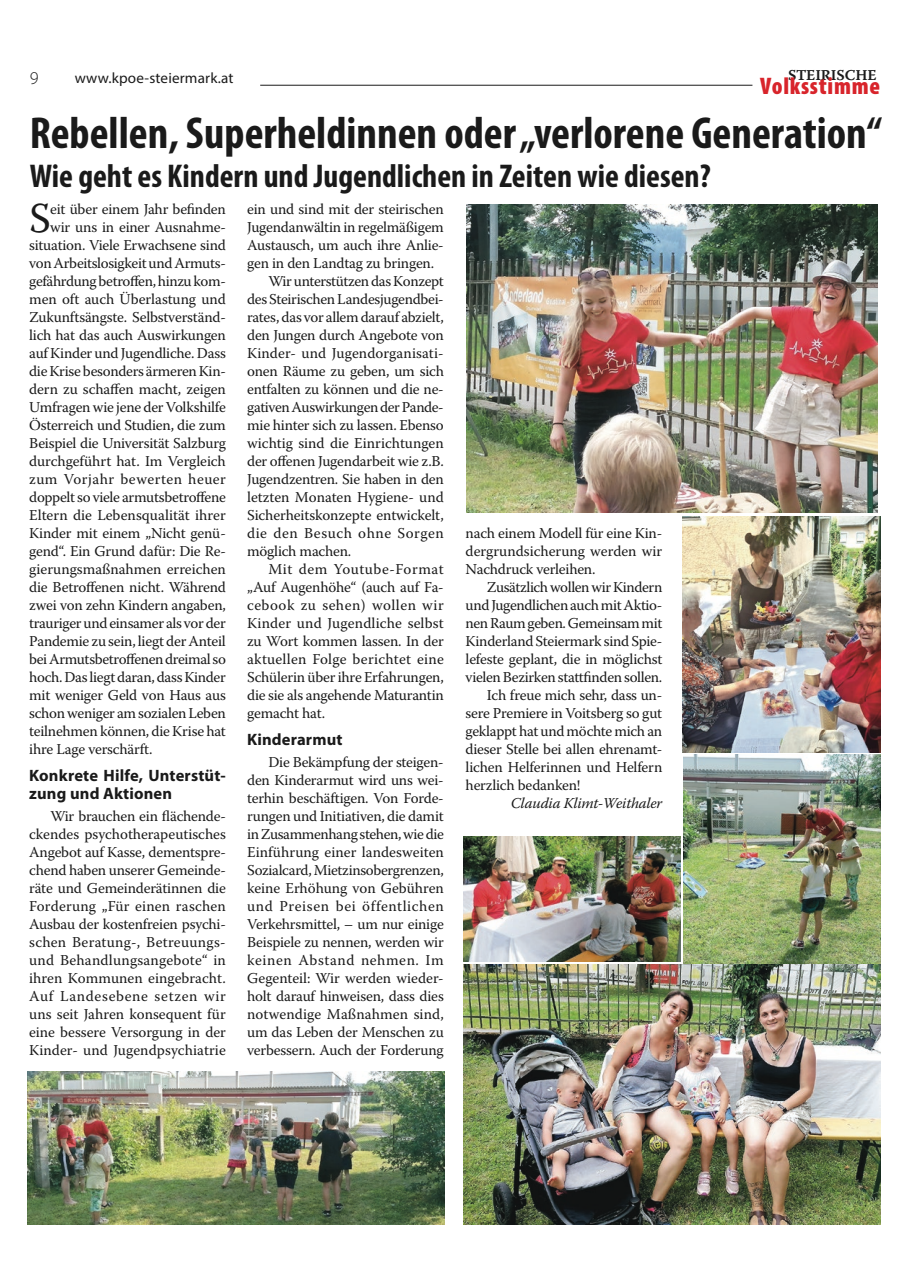
<style>
.page{position:relative;width:910px;height:1276px;background:#fff}
.page>*{position:absolute;margin:0;border:0;box-sizing:border-box;transform-origin:0 0}
.headline_B_T2{font:700 condensed 45px "Myriad Pro";color:#1a1a1a}
.Fließtext{font:42.3px "Warnock Pro";color:#1a1a1a}
.headline_B_T2-2{font:700 condensed 33px "Myriad Pro";color:#1a1a1a}
.t1{font:900 condensed 24px "Myriad Pro";letter-spacing:.03em;color:#d8242b}
.t2{font:300 18px "Myriad Pro";color:#1a1a1a}
.Zwischentitel{font:700 16.5px/18px "Myriad Pro";letter-spacing:.01em;color:#1a1a1a}
.Fließtext-2{font:15px/18px "Warnock Pro";letter-spacing:-.015em;color:#1a1a1a;text-align:justify}
.Fließtext-3{font:15px "Warnock Pro";letter-spacing:.03em;color:#1a1a1a}
.t3{font:15px "Myriad Pro";letter-spacing:.01em;color:#1a1a1a}
.Fließtext-4{font:italic 15px "Warnock Pro";letter-spacing:-.015em;color:#1a1a1a}
.t4{font:15px "Warnock Pro Semibold Capt";letter-spacing:-.01em;color:#1a1a1a}
</style>
<div class="page">
<hr style="left:260px;top:85px;width:492px;height:1px;background:#1a1a1a">
<img style="left:463px;top:964px;width:417px;height:261px">
<img style="left:684px;top:755px;width:196px;height:208px">
<img style="left:463px;top:836px;width:217px;height:125px">
<img style="left:28px;top:1071px;width:416px;height:154px">
<img style="left:466px;top:204px;width:411px;height:308px">
<img style="left:682px;top:517px;width:198px;height:235px">
<p class="t2" style="left:30px;top:67px;width:10px">9</p>
<p class="t4" style="left:788px;top:66px;width:90px">STEIRISCHE</p>
<p class="t3" style="left:75px;top:69px;width:160px">www.kpoe-steiermark.at</p>
<h3 class="t1" style="left:760px;top:70px;width:121px">Volksstimme</h3>
<p class="headline_B_T2" style="left:30px;top:104px;width:854px">Rebellen, Superheldinnen oder „verlorene Generation“</p>
<p class="headline_B_T2-2" style="left:30px;top:155px;width:682px">Wie geht es Kindern und Jugendlichen in Zeiten wie diesen?</p>
<p class="Fließtext-2" style="left:247px;top:200px;width:198px">ein und sind mit der steirischen Jugendanwältin in regelmäßigem Austausch, um auch ihre Anlie&shy;gen in den Landtag zu bringen.</p>
<p class="Fließtext-2" style="left:247px;top:272px;width:198px;text-indent:21px">Wir unterstützen das Konzept des Steirischen Landesjugendbei&shy;rates, das vor allem darauf abzielt, den Jungen durch Angebote von Kinder- und Jugendorganisati&shy;onen Räume zu geben, um sich entfalten zu können und die ne&shy;gativen Auswirkungen der Pande&shy;mie hinter sich zu lassen. Ebenso wichtig sind die Einrichtungen der offenen Jugendarbeit wie z.B.<br>Jugendzentren. Sie haben in den letzten Monaten Hygiene- und Sicherheitskonzepte entwickelt, die den Besuch ohne Sorgen möglich machen.</p>
<p class="Fließtext-2" style="left:247px;top:560px;width:198px;text-indent:21px">Mit dem Youtube-Format „Auf Augenhöhe“ (auch auf Fa&shy;cebook zu sehen) wollen wir Kinder und Jugendliche selbst zu Wort kommen lassen. In der aktuellen Folge berichtet eine Schülerin über ihre Erfahrungen, die sie als angehende Maturantin gemacht hat.</p>
<p class="Zwischentitel" style="left:247px;top:729px;width:97px">Kinderarmut</p>
<p class="Fließtext-2" style="left:247px;top:753px;width:198px;text-indent:21px">Die Bekämpfung der steigen&shy;den Kinderarmut wird uns wei&shy;terhin beschäftigen. Von Forde&shy;rungen und Initiativen, die damit in Zusammenhang stehen, wie die Einführung einer landesweiten Sozialcard, Mietzinsobergrenzen, keine Erhöhung von Gebühren und Preisen bei öffentlichen Verkehrsmittel, – um nur einige Beispiele zu nennen, werden wir keinen Abstand nehmen. Im Gegenteil: Wir werden wieder&shy;holt darauf hinweisen, dass dies notwendige Maßnahmen sind, um das Leben der Menschen zu verbessern. Auch der Forderung</p>
<p class="Fließtext" style="left:29px;top:193px;width:23px">S</p>
<p class="Fließtext-2" style="left:50px;top:200px;width:177px">eit über einem Jahr befinden</p>
<p class="Fließtext-2" style="left:50px;top:218px;width:177px">wir uns in einer Ausnahme-</p>
<p class="Fließtext-2" style="left:29px;top:236px;width:198px">situation. Viele Erwachsene sind</p>
<p class="Fließtext-2" style="left:29px;top:254px;width:198px">von Arbeitslosigkeit und Armuts-</p>
<p class="Fließtext-2" style="left:29px;top:272px;width:198px">gefährdung betroffen, hinzu kom-</p>
<p class="Fließtext-2" style="left:29px;top:290px;width:198px">men oft auch Überlastung und</p>
<p class="Fließtext-2" style="left:29px;top:308px;width:198px">Zukunftsängste. Selbstverständ-</p>
<p class="Fließtext-2" style="left:29px;top:326px;width:198px">lich hat das auch Auswirkungen</p>
<p class="Fließtext-2" style="left:29px;top:344px;width:198px">auf Kinder und Jugendliche. Dass</p>
<p class="Fließtext-2" style="left:29px;top:362px;width:198px">die Krise besonders ärmeren Kin-</p>
<p class="Fließtext-2" style="left:29px;top:380px;width:198px">dern zu schaffen macht, zeigen</p>
<p class="Fließtext-2" style="left:29px;top:398px;width:198px">Umfragen wie jene der Volkshilfe</p>
<p class="Fließtext-2" style="left:29px;top:416px;width:198px">Österreich und Studien, die zum</p>
<p class="Fließtext-2" style="left:29px;top:434px;width:198px">Beispiel die Universität Salzburg</p>
<p class="Fließtext-2" style="left:29px;top:452px;width:198px">durchgeführt hat. Im Vergleich</p>
<p class="Fließtext-3" style="left:29px;top:470px;width:198px">zum Vorjahr bewerten heuer</p>
<p class="Fließtext-2" style="left:29px;top:488px;width:198px">doppelt so viele armutsbetroffene</p>
<p class="Fließtext-2" style="left:29px;top:506px;width:198px">Eltern die Lebensqualität ihrer</p>
<p class="Fließtext-2" style="left:29px;top:524px;width:198px">Kinder mit einem „Nicht genü-</p>
<p class="Fließtext-2" style="left:29px;top:542px;width:198px">gend“. Ein Grund dafür: Die Re-</p>
<p class="Fließtext-2" style="left:29px;top:560px;width:198px">gierungsmaßnahmen erreichen</p>
<p class="Fließtext-2" style="left:29px;top:578px;width:198px">die Betroffenen nicht. Während</p>
<p class="Fließtext-2" style="left:29px;top:596px;width:198px">zwei von zehn Kindern angaben,</p>
<p class="Fließtext-2" style="left:29px;top:614px;width:198px">trauriger und einsamer als vor der</p>
<p class="Fließtext-2" style="left:29px;top:632px;width:198px">Pandemie zu sein, liegt der Anteil</p>
<p class="Fließtext-2" style="left:29px;top:650px;width:198px">bei Armutsbetroffenen dreimal so</p>
<p class="Fließtext-2" style="left:29px;top:668px;width:198px">hoch. Das liegt daran, dass Kinder</p>
<p class="Fließtext-2" style="left:29px;top:686px;width:198px">mit weniger Geld von Haus aus</p>
<p class="Fließtext-2" style="left:29px;top:704px;width:198px">schon weniger am sozialen Leben</p>
<p class="Fließtext-2" style="left:29px;top:722px;width:198px">teilnehmen können, die Krise hat</p>
<p class="Fließtext-2" style="left:29px;top:740px;width:125px">ihre Lage verschärft.</p>
<p class="Zwischentitel" style="left:29px;top:765px;width:198px">Konkrete Hilfe, Unterstüt&shy;zung und Aktionen</p>
<p class="Fließtext-2" style="left:29px;top:807px;width:198px;text-indent:21px">Wir brauchen ein flächende&shy;ckendes psychotherapeutisches Angebot auf Kasse, dementspre&shy;chend haben unserer Gemeinde&shy;räte und Gemeinderätinnen die Forderung „Für einen raschen Ausbau der kostenfreien psychi&shy;schen Beratung-, Betreuungs&shy;und Behandlungsangebote“ in ihren Kommunen eingebracht.<br>Auf Landesebene setzen wir uns seit Jahren konsequent für eine bessere Versorgung in der Kinder- und Jugendpsychiatrie</p>
<p class="Fließtext-2" style="left:466px;top:524px;width:198px">nach einem Modell für eine Kin&shy;dergrundsicherung werden wir Nachdruck verleihen.</p>
<p class="Fließtext-2" style="left:466px;top:578px;width:198px;text-indent:21px">Zusätzlich wollen wir Kindern und Jugendlichen auch mit Aktio&shy;nen Raum geben. Gemeinsam mit Kinderland Steiermark sind Spie&shy;lefeste geplant, die in möglichst vielen Bezirken stattfinden sollen.</p>
<p class="Fließtext-2" style="left:466px;top:686px;width:198px;text-indent:21px">Ich freue mich sehr, dass un&shy;sere Premiere in Voitsberg so gut geklappt hat und möchte mich an dieser Stelle bei allen ehrenamt&shy;lichen Helferinnen und Helfern herzlich bedanken!</p>
<p class="Fließtext-4" style="left:511px;top:794px;width:153px">Claudia Klimt-Weithaler</p>
</div>
